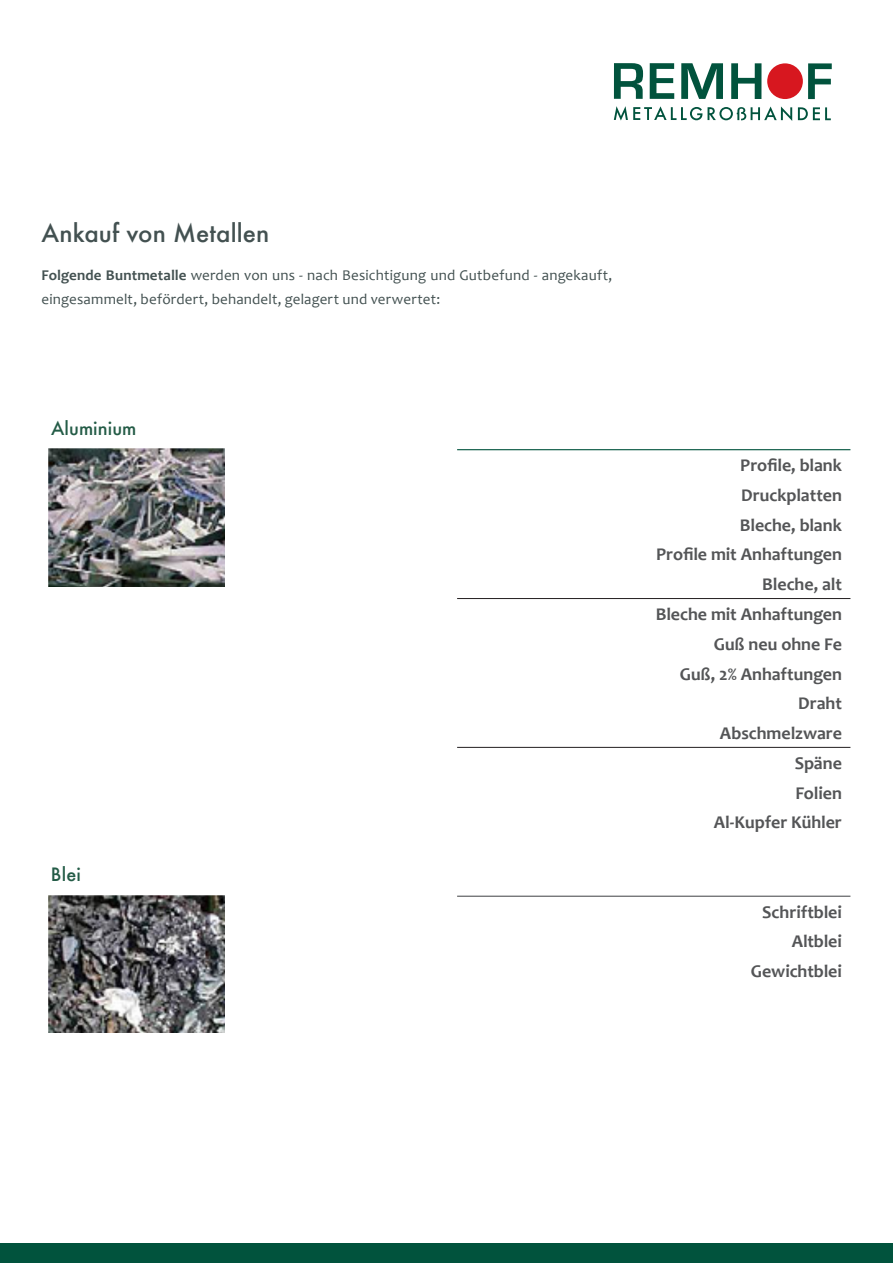
<style>
.page{position:relative;width:893px;height:1263px;background:#fff}
.page>*{position:absolute;margin:0;border:0;box-sizing:border-box;transform-origin:0 0}
.t1{font:500 24px "Futura";letter-spacing:.005em;color:#435151}
.t2{font:700 18px/29.7px "Candara";letter-spacing:-.005em;color:#545557;text-align:right}
.t3{font:500 18px "Futura";letter-spacing:.005em;color:#245c47}
.t4{font:15px/24px "Candara";letter-spacing:.01em;color:#435151}
.s1{font-weight:700}
</style>
<div class="page">
<div style="left:0;top:1244px;width:893px;height:19px;background:#01533d"></div>
<svg style="left:614px;top:63px;width:29px;height:36px"></svg>
<svg style="left:650px;top:63px;width:24px;height:36px"></svg>
<svg style="left:681px;top:63px;width:42px;height:36px"></svg>
<svg style="left:731px;top:63px;width:30px;height:36px"></svg>
<svg style="left:808px;top:63px;width:24px;height:36px"></svg>
<div style="left:767px;top:63px;width:36px;height:36px;background:#d7171f;border-radius:50%"></div>
<svg style="left:798px;top:107px;width:33px;height:13px"></svg>
<svg style="left:614px;top:106px;width:178px;height:15px"></svg>
<hr style="left:457px;top:598px;width:393px;height:1px;background:#231f20">
<hr style="left:457px;top:747px;width:393px;height:1px;background:#231f20">
<hr style="left:457px;top:449px;width:393px;height:1px;background:#01533d">
<hr style="left:457px;top:896px;width:393px;height:1px;background:#545557">
<img style="left:49px;top:449px;width:175px;height:138px">
<img style="left:49px;top:895px;width:175px;height:137px">
<h1 class="t1" style="left:42px;top:217px;width:229px">Ankauf von Metallen</h1>
<p class="t4" style="left:42px;top:263px;width:572px"><span class="s1">Folgende Buntmetalle</span> werden von uns - nach Besichtigung und Gutbefund - angekauft, eingesammelt, befördert, behandelt, gelagert und verwertet:</p>
<p class="t3" style="left:51px;top:416px;width:87px">Aluminium</p>
<p class="t3" style="left:51px;top:862px;width:31px">Blei</p>
<p class="t2" style="left:656px;top:451px;width:188px">Profile, blank<br>Druckplatten<br>Bleche, blank<br>Profile mit Anhaftungen<br>Bleche, alt<br>Bleche mit Anhaftungen<br>Guß neu ohne Fe<br>Guß, 2% Anhaftungen<br>Draht<br>Abschmelzware<br>Späne<br>Folien<br>Al-Kupfer Kühler</p>
<p class="t2" style="left:751px;top:897px;width:93px">Schriftblei<br>Altblei<br>Gewichtblei</p>
</div>
